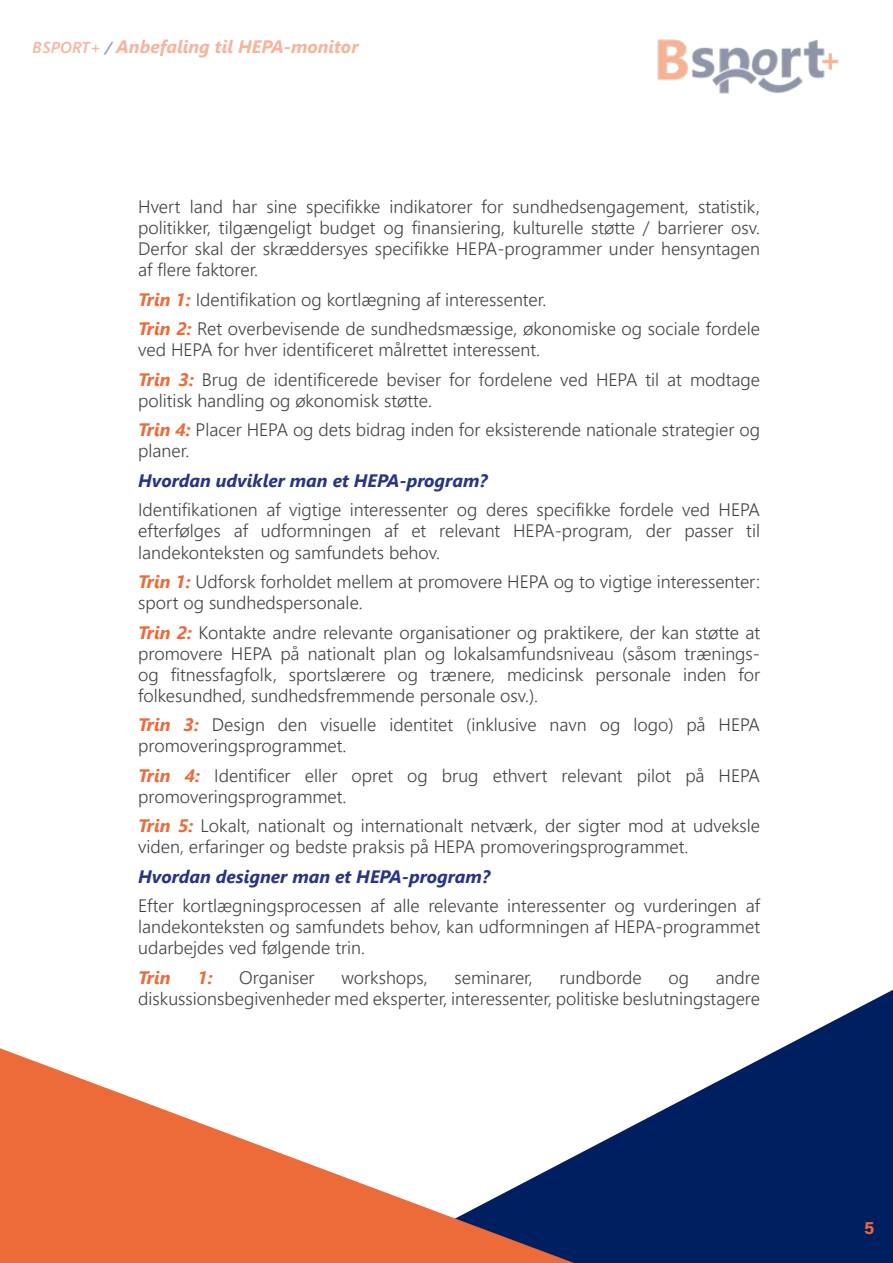
<style>
.page{position:relative;width:893px;height:1263px;background:#fff}
.page>*{position:absolute;margin:0;border:0;box-sizing:border-box;transform-origin:0 0}
.t1{font:300 18px/21px "Segoe UI";color:#434343}
.t2{font:italic 700 18px "Segoe UI";color:#283583}
.t3{font:italic 700 18px "Segoe UI";color:#ed6a39}
.t4{font:700 18px "Acumin Pro";color:#ed6a39}
.s1{font-weight:600;font-size:15.75px}
.s2{font-weight:600;font-size:15.75px;color:#283583}
.s3{font-weight:700;font-style:italic;color:#ed6a39}
</style>
<div class="page">
<svg style="left:574px;top:990px;width:319px;height:273px;fill:#001f60"></svg>
<svg style="left:0;top:1048px;width:574px;height:215px"></svg>
<img style="left:657px;top:39px;width:182px;height:55px">
<p class="t3" style="left:33px;top:30px;width:327px"><span class="s1">BSPORT+</span> <span class="s2">/</span> Anbefaling til HEPA-monitor</p>
<p class="t1" style="left:138px;top:195px;width:623px;text-align:justify">Hvert land har sine specifikke indikatorer for sundhedsengagement, statistik, politikker, tilgængeligt budget og finansiering, kulturelle støtte / barrierer osv.<br>Derfor skal der skræddersyes specifikke HEPA-programmer under hensyntagen af flere faktorer.</p>
<p class="t1" style="left:138px;top:283px;width:623px;line-height:29.5px"><span class="s3">Trin 1:</span> Identifikation og kortlægning af interessenter.<br><span class="s3">Trin 2:</span> Ret overbevisende de sundhedsmæssige, økonomiske og sociale fordele</p>
<p class="t1" style="left:138px;top:333px;width:623px;line-height:29.5px">ved HEPA for hver identificeret målrettet interessent.<br><span class="s3">Trin 3:</span> Brug de identificerede beviser for fordelene ved HEPA til at modtage</p>
<p class="t1" style="left:138px;top:384px;width:623px;line-height:29.5px">politisk handling og økonomisk støtte.<br><span class="s3">Trin 4:</span> Placer HEPA og dets bidrag inden for eksisterende nationale strategier og</p>
<p class="t1" style="left:138px;top:439px;width:53px">planer.</p>
<p class="t2" style="left:138px;top:464px;width:351px">Hvordan udvikler man et HEPA-program?</p>
<p class="t1" style="left:138px;top:498px;width:623px;text-align:justify">Identifikationen af vigtige interessenter og deres specifikke fordele ved HEPA efterfølges af udformningen af et relevant HEPA-program, der passer til landekonteksten og samfundets behov.</p>
<p class="t1" style="left:138px;top:569px;width:623px"><span class="s3">Trin 1:</span> Udforsk forholdet mellem at promovere HEPA og to vigtige interessenter: sport og sundhedspersonale.</p>
<p class="t1" style="left:138px;top:620px;width:623px;text-align:justify"><span class="s3">Trin 2:</span> Kontakte andre relevante organisationer og praktikere, der kan støtte at promovere HEPA på nationalt plan og lokalsamfundsniveau (såsom trænings&shy;og fitnessfagfolk, sportslærere og trænere, medicinsk personale inden for folkesundhed, sundhedsfremmende personale osv.).</p>
<p class="t1" style="left:138px;top:712px;width:623px"><span class="s3">Trin 3:</span> Design den visuelle identitet (inklusive navn og logo) på HEPA promoveringsprogrammet.</p>
<p class="t1" style="left:138px;top:763px;width:623px"><span class="s3">Trin 4:</span> Identificer eller opret og brug ethvert relevant pilot på HEPA promoveringsprogrammet.</p>
<p class="t1" style="left:138px;top:813px;width:623px"><span class="s3">Trin 5:</span> Lokalt, nationalt og internationalt netværk, der sigter mod at udveksle viden, erfaringer og bedste praksis på HEPA promoveringsprogrammet.</p>
<p class="t2" style="left:138px;top:859px;width:353px">Hvordan designer man et HEPA-program?</p>
<p class="t1" style="left:138px;top:893px;width:623px;text-align:justify">Efter kortlægningsprocessen af alle relevante interessenter og vurderingen af landekonteksten og samfundets behov, kan udformningen af HEPA-programmet udarbejdes ved følgende trin.</p>
<p class="t3" style="left:138px;top:960px;width:34px">Trin</p>
<p class="t3" style="left:197px;top:960px;width:17px">1:</p>
<p class="t1" style="left:239px;top:965px;width:77px">Organiser</p>
<p class="t1" style="left:341px;top:965px;width:88px">workshops,</p>
<p class="t1" style="left:454px;top:965px;width:80px">seminarer,</p>
<p class="t1" style="left:559px;top:965px;width:84px">rundborde</p>
<p class="t1" style="left:668px;top:965px;width:22px">og</p>
<p class="t1" style="left:138px;top:965px;width:623px;text-align:right">andre<br>diskussionsbegivenheder med eksperter, interessenter, politiske beslutningstagere</p>
<p class="t4" style="left:864px;top:1215px;width:12px">5</p>
</div>
